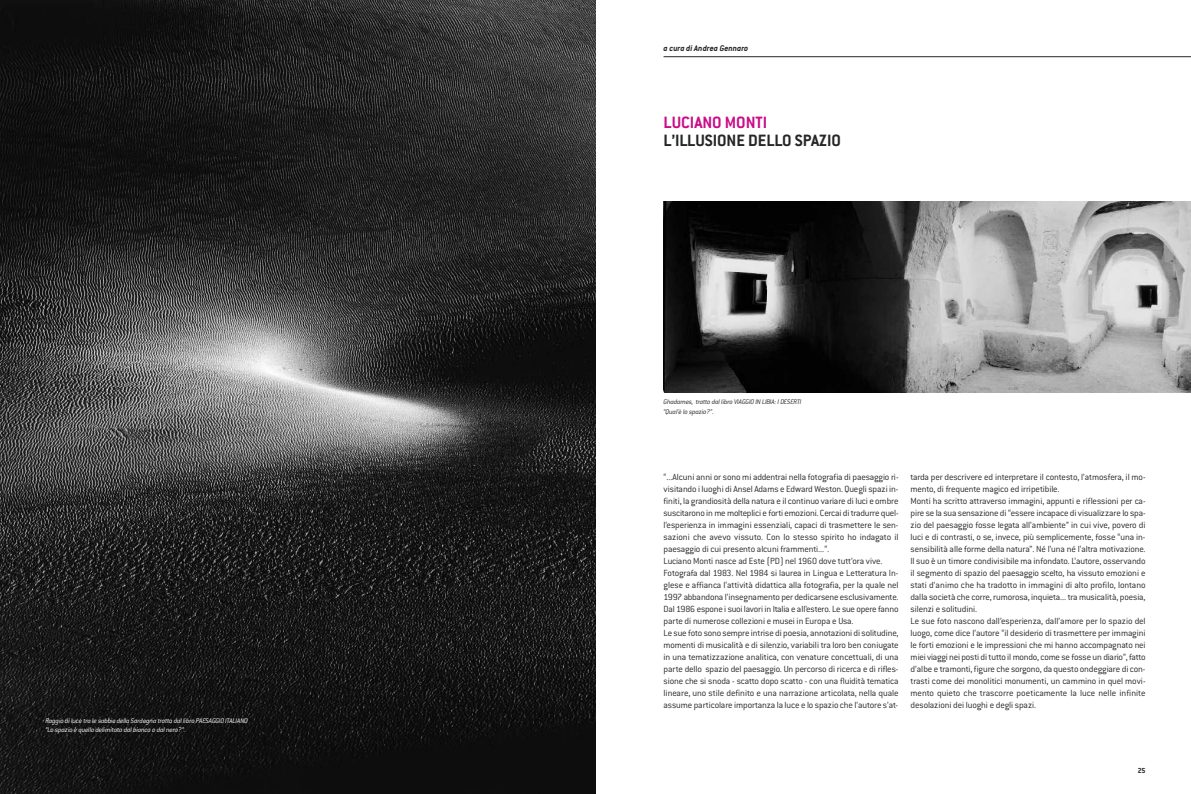
<style>
.page{position:relative;width:1191px;height:794px;background:#fff}
.page>*{position:absolute;margin:0;border:0;box-sizing:border-box;transform-origin:0 0}
.t1{font:18px "Conduit ITCTT Bold TT";letter-spacing:-.005em;color:#272627}
.t2{font:18px "Conduit ITCTT Bold TT";color:#ca0d89}
.t3{font:9.8px/12px "Conduit ITCTT Light";letter-spacing:-.015em;color:#272627}
.t4{font:italic 9px "Conduit ITCTT Bold";color:#272627}
.t5{font:8px "Conduit ITCTT Bold TT";color:#272627}
.t6{font:italic 7.4px/9.8px "Conduit ITCTT Light";letter-spacing:-.025em;color:#fff}
.t7{font:italic 7.4px/9.8px "Conduit ITCTT Light";letter-spacing:-.025em;color:#272627}
</style>
<div class="page">
<hr style="left:663px;top:56px;width:528px;height:1px;background:#272627">
<img style="left:0;top:0;width:595px;height:794px">
<img style="left:663px;top:201px;width:527px;height:191px">
<p class="t6" style="left:45px;top:715px;width:204px">Raggio di luce tra le sabbie della Sardegna tratto dal libro PAESAGGIO ITALIANO “Lo spazio è quello delimitato dal bianco o dal nero?”.</p>
<p class="t4" style="left:663px;top:43px;width:86px">a cura di Andrea Gennaro</p>
<h1 class="t2" style="left:663px;top:112px;width:105px">LUCIANO MONTI</h1>
<h1 class="t1" style="left:663px;top:130px;width:179px">L’ILLUSIONE DELLO SPAZIO</h1>
<p class="t7" style="left:663px;top:397px;width:140px">Ghadames, tratto dal libro VIAGGIO IN LIBIA: I DESERTI “Qual'è lo spazio?”.</p>
<p class="t3" style="left:663px;top:471px;width:236px">“...Alcuni anni or sono mi addentrai nella fotografia di paesaggio ri&shy;visitando i luoghi di Ansel Adams e EdwardWeston. Quegli spazi in&shy;finiti, la grandiosità della natura e il continuo variare di luci e ombre suscitarono in me molteplici e forti emozioni. Cercai di tradurre quel&shy;l’esperienza in immagini essenziali, capaci di trasmettere le sen&shy;sazioni che avevo vissuto. Con lo stesso spirito ho indagato il paesaggio di cui presento alcuni frammenti...“.<br>Luciano Monti nasce ad Este (PD) nel 1960 dove tutt’ora vive.<br>Fotografa dal 1983. Nel 1984 si laurea in Lingua e Letteratura In&shy;glese e affianca l’attività didattica alla fotografia, per la quale nel 1997 abbandona l’insegnamento per dedicarsene esclusivamente.<br>Dal 1986 espone i suoi lavori in Italia e all’estero. Le sue opere fanno parte di numerose collezioni e musei in Europa e Usa.<br>Le sue foto sono sempre intrise di poesia, annotazioni di solitudine, momenti di musicalità e di silenzio, variabili tra loro ben coniugate in una tematizzazione analitica, con venature concettuali, di una parte dello spazio del paesaggio. Un percorso di ricerca e di rifles&shy;sione che si snoda - scatto dopo scatto - con una fluidità tematica lineare, uno stile definito e una narrazione articolata, nella quale assume particolare importanza la luce e lo spazio che l’autore s’at-</p>
<p class="t3" style="left:910px;top:471px;width:236px">tarda per descrivere ed interpretare il contesto, l’atmosfera, il mo&shy;mento, di frequente magico ed irripetibile.<br>Monti ha scritto attraverso immagini, appunti e riflessioni per ca&shy;pire se la sua sensazione di“essere incapace di visualizzare lo spa&shy;zio del paesaggio fosse legata all’ambiente” in cui vive, povero di luci e di contrasti, o se, invece, più semplicemente, fosse “una in&shy;sensibilità alle forme della natura”. Né l’una né l’altra motivazione.<br>Il suo è un timore condivisibile ma infondato. L’autore, osservando il segmento di spazio del paesaggio scelto, ha vissuto emozioni e stati d’animo che ha tradotto in immagini di alto profilo, lontano dalla società che corre, rumorosa, inquieta... tra musicalità, poesia, silenzi e solitudini.<br>Le sue foto nascono dall’esperienza, dall’amore per lo spazio del luogo, come dice l’autore “il desiderio di trasmettere per immagini le forti emozioni e le impressioni che mi hanno accompagnato nei miei viaggi nei posti di tutto il mondo, come se fosse un diario”, fatto d’albe e tramonti, figure che sorgono, da questo ondeggiare di con&shy;trasti come dei monolitici monumenti, un cammino in quel movi&shy;mento quieto che trascorre poeticamente la luce nelle infinite desolazioni dei luoghi e degli spazi.</p>
<p class="t5" style="left:1137px;top:765px;width:9px">25</p>
</div>
